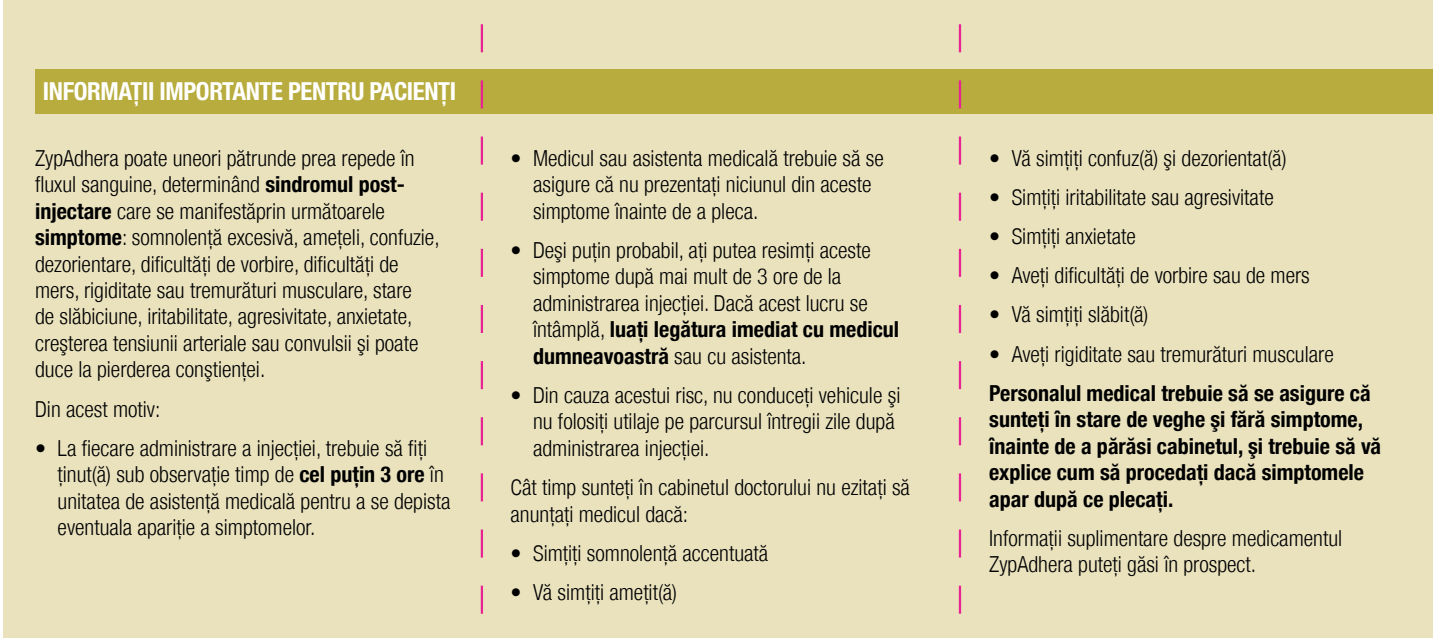
<style>
.page{position:relative;width:1436px;height:638px;background:#fff}
.page>*{position:absolute;margin:0;border:0;box-sizing:border-box;transform-origin:0 0}
.t1{font:700 condensed 24.75px "Helvetica Neue LT Pro";letter-spacing:-.015em;color:#fff}
.t2{font:300 condensed 22.05px/26.6px "Helvetica Neue LT Pro";color:#000001}
.t3{font:700 condensed 22.05px/26.6px "Helvetica Neue LT Pro";color:#000001}
.s1{font-weight:700}
</style>
<div class="page">
<div style="left:3px;top:0;width:1429px;height:638px;background:#e9e2bd"></div>
<div style="left:35px;top:69px;width:1397px;height:45px;background:#b7ac3d"></div>
<svg style="left:958px;top:24px;width:2px;height:590px"></svg>
<svg style="left:480px;top:24px;width:3px;height:590px"></svg>
<p class="t1" style="left:43px;top:77px;width:414px">INFORMAȚII IMPORTANTE PENTRU PACIENȚI</p>
<p class="t2" style="left:35px;top:144px;width:406px">ZypAdhera poate uneori pătrunde prea repede în fluxul sanguine, determinând <span class="s1">sindromul post&shy;injectare</span> care se manifestăprin următoarele <span class="s1">simptome</span>: somnolenţă excesivă, ameţeli, confuzie, dezorientare, dificultăţi de vorbire, dificultăţi de mers, rigiditate sau tremurături musculare, stare<br>de slăbiciune, iritabilitate, agresivitate, anxietate, creşterea tensiunii arteriale sau convulsii şi poate duce la pierderea conştienţei.</p>
<p class="t2" style="left:35px;top:395px;width:127px">Din acest motiv:</p>
<p class="t2" style="left:58px;top:435px;width:394px;text-indent:-22px">• La fiecare administrare a injecţiei, trebuie să fiţi ţinut(ă) sub observaţie timp de <span class="s1">cel puţin 3 ore</span> în unitatea de asistenţă medicală pentru a se depista eventuala apariţie a simptomelor.</p>
<p class="t2" style="left:533px;top:144px;width:352px;text-indent:-22px">• Medicul sau asistenta medicală trebuie să se asigure că nu prezentaţi niciunul din aceste simptome înainte de a pleca.</p>
<p class="t2" style="left:533px;top:237px;width:367px;text-indent:-22px">• Deşi puțin probabil, aţi putea resimţi aceste simptome după mai mult de 3 ore de la administrarea injecţiei. Dacă acest lucru se întâmplă, <span class="s1">luaţi legătura imediat cu medicul dumneavoastră</span> sau cu asistenta.</p>
<p class="t2" style="left:533px;top:382px;width:369px;text-indent:-22px">• Din cauza acestui risc, nu conduceţi vehicule şi nu folosiţi utilaje pe parcursul întregii zile după administrarea injecţiei.</p>
<p class="t2" style="left:510px;top:474px;width:401px">Cât timp sunteţi în cabinetul doctorului nu ezitaţi să anunţaţi medicul dacă:</p>
<p class="t2" style="left:510px;top:539px;width:259px">• Simţiţi somnolenţă accentuată</p>
<p class="t2" style="left:510px;top:579px;width:168px">• Vă simţiţi ameţit(ă)</p>
<p class="t2" style="left:989px;top:144px;width:299px">• Vă simţiţi confuz(ă) şi dezorientat(ă)</p>
<p class="t2" style="left:989px;top:184px;width:286px">• Simţiţi iritabilitate sau agresivitate</p>
<p class="t2" style="left:989px;top:223px;width:148px">• Simţiţi anxietate</p>
<p class="t2" style="left:989px;top:262px;width:322px">• Aveţi dificultăţi de vorbire sau de mers</p>
<p class="t2" style="left:989px;top:301px;width:161px">• Vă simţiţi slăbit(ă)</p>
<p class="t2" style="left:989px;top:340px;width:346px">• Aveţi rigiditate sau tremurături musculare</p>
<p class="t3" style="left:989px;top:380px;width:393px">Personalul medical trebuie să se asigure că sunteţi în stare de veghe şi fără simptome, înainte de a părăsi cabinetul, şi trebuie să vă explice cum să procedaţi dacă simptomele apar după ce plecaţi.</p>
<p class="t2" style="left:989px;top:525px;width:354px">Informaţii suplimentare despre medicamentul<br>ZypAdhera puteţi găsi în prospect.</p>
</div>
